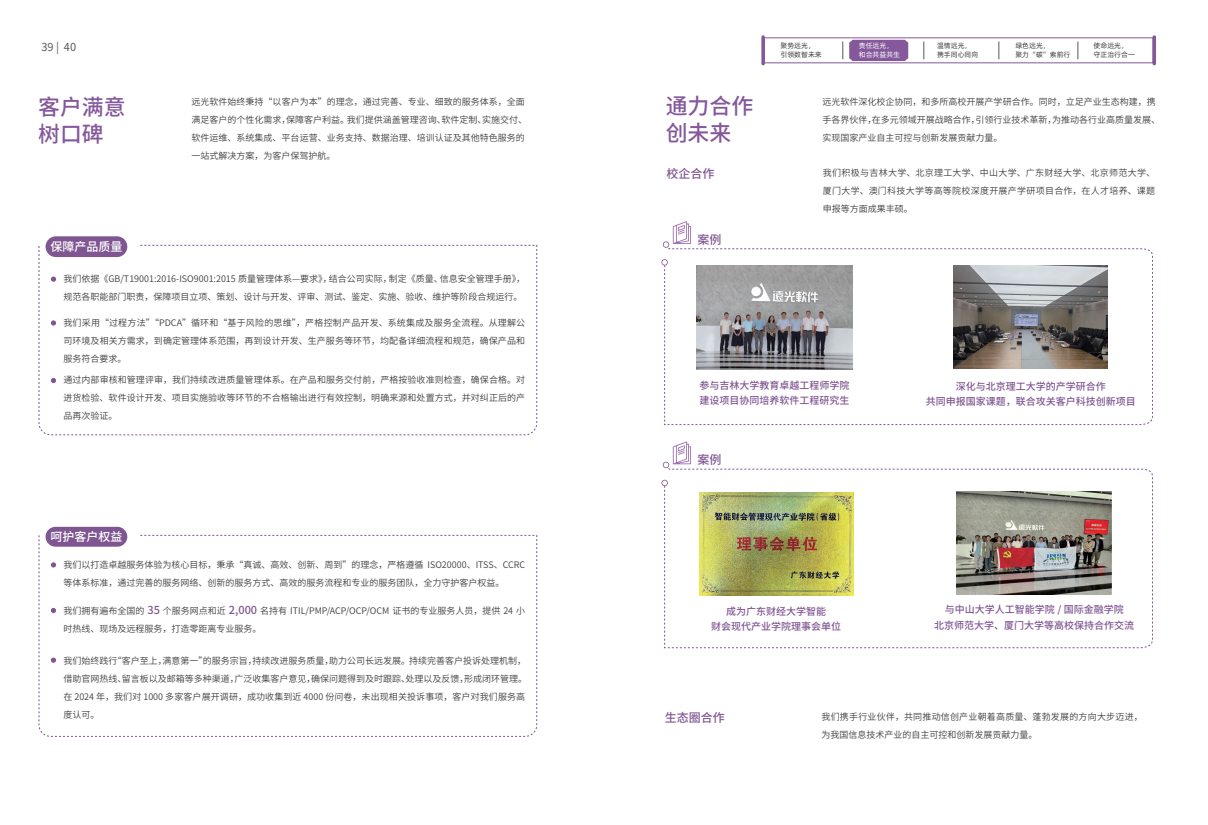
<style>
.page{position:relative;width:1208px;height:825px;background:#fff}
.page>*{position:absolute;margin:0;border:0;box-sizing:border-box;transform-origin:0 0}
.t1{font:500 21.9px/27px "Source Han Sans CN";color:#84589b}
.t2{font:500 12px "Source Han Sans CN";color:#7f5592}
.t3{font:500 12px "Source Han Sans CN";color:#fff}
.t4{font:11px "Source Han Sans CN";color:#57585a}
.t5{font:500 10px/15.1px "Source Han Sans CN";color:#7f5592;text-align:center}
.t6{font:9px/18px "Source Han Sans CN";color:#3e3e3f}
.t7{font:9px/18px "Source Han Sans CN";letter-spacing:.025em;color:#3e3e3f}
.t8{font:7px/9px "Alibaba Pu Hui Ti";color:#3e3e3f}
.t9{font:7px/9px "Alibaba Pu Hui Ti";color:#fff}
.s1{font-weight:500;font-size:11px;color:#7f5592}
</style>
<div class="page">
<svg style="left:849px;top:40px;width:59px;height:21px"></svg>
<div style="left:764px;top:38px;width:389px;height:25px;border:1px solid #84589b"></div>
<svg style="left:1152px;top:35px;width:4px;height:30px"></svg>
<svg style="left:761px;top:35px;width:4px;height:30px"></svg>
<svg style="left:842px;top:42px;width:1px;height:17px"></svg>
<svg style="left:923px;top:42px;width:1px;height:17px"></svg>
<svg style="left:998px;top:42px;width:1px;height:17px"></svg>
<svg style="left:1077px;top:42px;width:1px;height:17px"></svg>
<div style="left:46px;top:236px;width:81px;height:21px;background:#7f5592;border-radius:10px"></div>
<svg style="left:38px;top:245px;width:499px;height:191px"></svg>
<div style="left:46px;top:527px;width:81px;height:20px;background:#7f5592;border-radius:10px"></div>
<svg style="left:38px;top:535px;width:499px;height:202px"></svg>
<svg style="left:668px;top:248px;width:485px;height:177px"></svg>
<svg style="left:661px;top:259px;width:7px;height:166px"></svg>
<svg style="left:662px;top:221px;width:29px;height:28px"></svg>
<img style="left:696px;top:266px;width:156px;height:104px">
<img style="left:954px;top:265px;width:153px;height:104px">
<svg style="left:668px;top:468px;width:485px;height:180px"></svg>
<svg style="left:661px;top:480px;width:7px;height:168px"></svg>
<svg style="left:662px;top:441px;width:29px;height:29px"></svg>
<img style="left:699px;top:492px;width:154px;height:103px">
<img style="left:956px;top:491px;width:155px;height:104px">
<p class="t4" style="left:41px;top:41px;width:36px">39 | 40</p>
<p class="t9" style="left:859px;top:41px;width:43px">责任远光，和合共益共生</p>
<p class="t8" style="left:937px;top:41px;width:43px">温情远光，携手同心同向</p>
<p class="t8" style="left:1015px;top:41px;width:57px">绿色远光，<br>聚力“碳”索前行</p>
<p class="t8" style="left:1093px;top:41px;width:43px">使命远光，守正治行合一</p>
<p class="t8" style="left:780px;top:41px;width:43px">聚势远光，引领数智未来</p>
<h1 class="t1" style="left:38px;top:94px;width:89px">客户满意树口碑</h1>
<h1 class="t1" style="left:665px;top:93px;width:89px">通力合作创未来</h1>
<p class="t6" style="left:191px;top:93px;width:337px">远光软件始终秉持“以客户为本”的理念，通过完善、专业、细致的服务体系，全面满足客户的个性化需求，保障客户利益。我们提供涵盖管理咨询、软件定制、实施交付、软件运维、系统集成、平台运营、业务支持、数据治理、培训认证及其他特色服务的一站式解决方案，为客户保驾护航。</p>
<p class="t6" style="left:822px;top:93px;width:339px">远光软件深化校企协同，和多所高校开展产学研合作。同时，立足产业生态构建，携手各界伙伴，在多元领域开展战略合作，引领行业技术革新，为推动各行业高质量发展、实现国家产业自主可控与创新发展贡献力量。</p>
<h2 class="t3" style="left:51px;top:240px;width:73px">保障产品质量</h2>
<p class="t6" style="left:63px;top:270px;width:463px">我们依据《GB/T19001:2016-ISO9001:2015 质量管理体系—要求》，结合公司实际，制定《质量、信息安全管理手册》，规范各职能部门职责，保障项目立项、策划、设计与开发、评审、测试、鉴定、实施、验收、维护等阶段合规运行。</p>
<p class="t6" style="left:63px;top:314px;width:463px;text-align:justify">我们采用“过程方法”“PDCA”循环和“基于风险的思维”，严格控制产品开发、系统集成及服务全流程。从理解公司环境及相关方需求，到确定管理体系范围，再到设计开发、生产服务等环节，均配备详细流程和规范，确保产品和服务符合要求。</p>
<p class="t6" style="left:63px;top:371px;width:463px;text-align:justify">通过内部审核和管理评审，我们持续改进质量管理体系。在产品和服务交付前，严格按验收准则检查，确保合格。对进货检验、软件设计开发、项目实施验收等环节的不合格输出进行有效控制，明确来源和处置方式，并对纠正后的产品再次验证。</p>
<h2 class="t3" style="left:51px;top:530px;width:73px">呵护客户权益</h2>
<p class="t6" style="left:63px;top:555px;width:463px">我们以打造卓越服务体验为核心目标，秉承“真诚、高效、创新、周到”的理念，严格遵循 ISO20000、ITSS、CCRC等体系标准，通过完善的服务网络、创新的服务方式、高效的服务流程和专业的服务团队，全力守护客户权益。</p>
<p class="t6" style="left:63px;top:602px;width:463px">我们拥有遍布全国的 <span class="s1">35</span> 个服务网点和近 <span class="s1">2,000</span> 名持有 ITIL/PMP/ACP/OCP/OCM 证书的专业服务人员，提供 24 小时热线、现场及远程服务，打造零距离专业服务。</p>
<p class="t6" style="left:63px;top:651px;width:465px">我们始终践行“客户至上，满意第一”的服务宗旨，持续改进服务质量，助力公司长远发展。持续完善客户投诉处理机制，借助官网热线、留言板以及邮箱等多种渠道，广泛收集客户意见，确保问题得到及时跟踪、处理以及反馈，形成闭环管理。在 2024 年，我们对 1000 多家客户展开调研，成功收集到近 4000 份问卷，未出现相关投诉事项，客户对我们服务高度认可。</p>
<h2 class="t2" style="left:666px;top:167px;width:49px">校企合作</h2>
<h2 class="t2" style="left:697px;top:233px;width:25px">案例</h2>
<p class="t6" style="left:823px;top:164px;width:334px;text-align:justify">我们积极与吉林大学、北京理工大学、中山大学、广东财经大学、北京师范大学、厦门大学、澳门科技大学等高等院校深度开展产学研项目合作，在人才培养、课题申报等方面成果丰硕。</p>
<p class="t5" style="left:699px;top:378px;width:151px;text-align:left">参与吉林大学教育卓越工程师学院建设项目协同培养软件工程研究生</p>
<p class="t5" style="left:925px;top:379px;width:211px">深化与北京理工大学的产学研合作<br>共同申报国家课题，联合攻关客户科技创新项目</p>
<h2 class="t2" style="left:697px;top:453px;width:25px">案例</h2>
<p class="t5" style="left:711px;top:604px;width:131px">成为广东财经大学智能<br>财会现代产业学院理事会单位</p>
<p class="t5" style="left:934px;top:602px;width:201px">与中山大学人工智能学院 / 国际金融学院<br>北京师范大学、厦门大学等高校保持合作交流</p>
<h2 class="t2" style="left:665px;top:711px;width:61px">生态圈合作</h2>
<p class="t7" style="left:821px;top:708px;width:323px">我们携手行业伙伴，共同推动信创产业朝着高质量、蓬勃发展的方向大步迈进，为我国信息技术产业的自主可控和创新发展贡献力量。</p>
</div>
